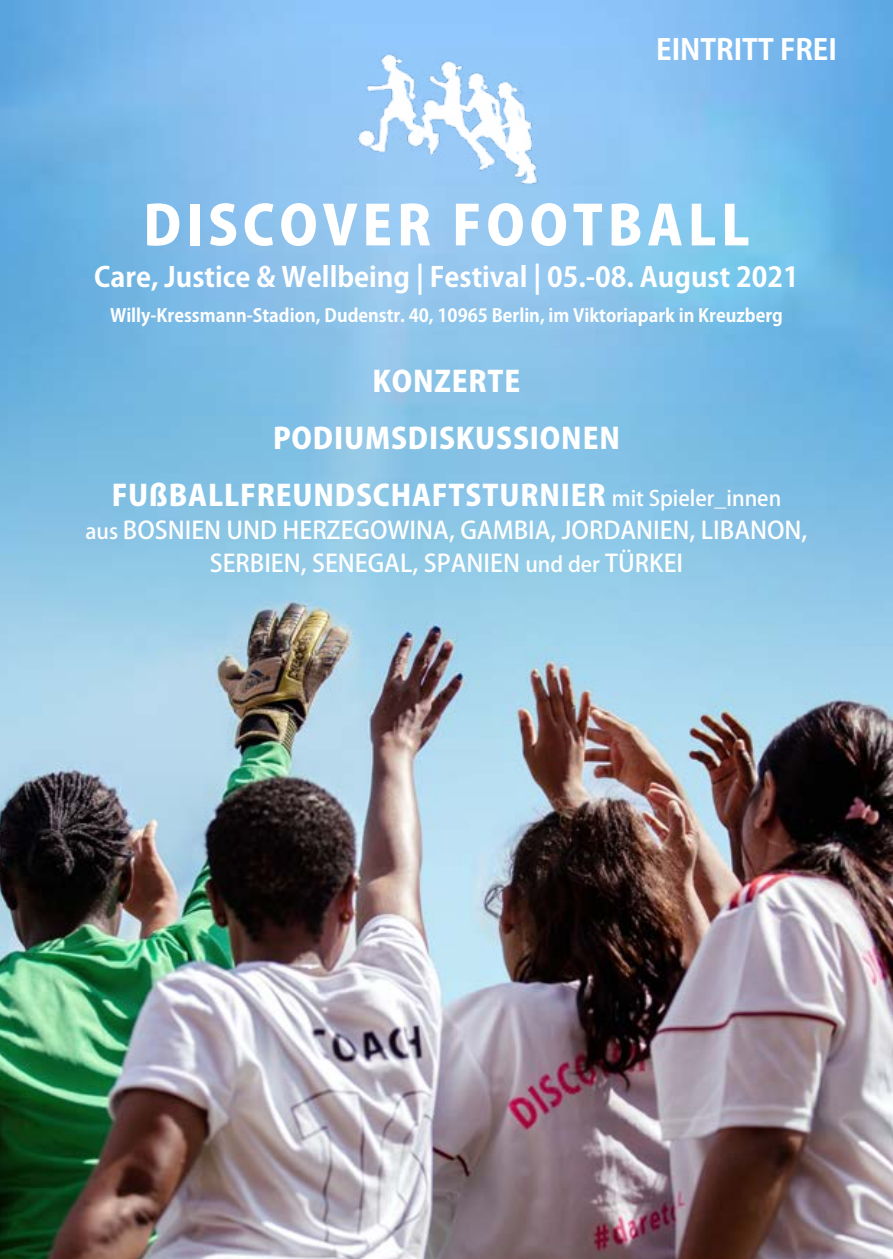
<style>
.page{position:relative;width:893px;height:1259px;background:#fff}
.page>*{position:absolute;margin:0;border:0;box-sizing:border-box;transform-origin:0 0}
.t1{font:800 54px "Koz Go Pro";letter-spacing:.09em;color:#fff}
.t2{font:800 28.8px "Koz Go Pro";letter-spacing:.03em;color:#fff}
.t3{font:700 28.5px "Koz Go Pro";color:#fff}
.t4{font:700 27.3px "Koz Go Pro";color:#fff}
.t5{font:500 24px "Koz Go Pro";color:#fff}
.t6{font:700 18px "Koz Go Pro";color:#fff}
.s1{font-weight:500;font-size:21px}
.s2{font-size:21px}
</style>
<div class="page">
<img style="left:0;top:0;width:893px;height:1259px">
<img style="left:271px;top:49px;width:351px;height:137px">
<p class="t3" style="left:656px;top:31px;width:182px">EINTRITT FREI</p>
<p class="t1" style="left:143px;top:190px;width:608px">DISCOVER FOOTBALL</p>
<p class="t4" style="left:94px;top:260px;width:706px">Care, Justice &amp; Wellbeing | Festival | 05.-08. August 2021</p>
<p class="t6" style="left:110px;top:304px;width:674px">Willy-Kressmann-Stadion, Dudenstr. 40, 10965 Berlin, im Viktoriapark in Kreuzberg</p>
<p class="t2" style="left:372px;top:363px;width:150px">KONZERTE</p>
<p class="t2" style="left:273px;top:420px;width:348px">PODIUMSDISKUSSIONEN</p>
<p class="t2" style="left:112px;top:477px;width:671px">FUßBALLFREUNDSCHAFTSTURNIER <span class="s1">mit Spieler_innen</span></p>
<p class="t5" style="left:85px;top:515px;width:724px"><span class="s2">aus</span> BOSNIEN UND HERZEGOWINA, GAMBIA, JORDANIEN, LIBANON,</p>
<p class="t5" style="left:210px;top:548px;width:475px">SERBIEN, SENEGAL, SPANIEN <span class="s2">und der</span> TÜRKEI</p>
</div>
